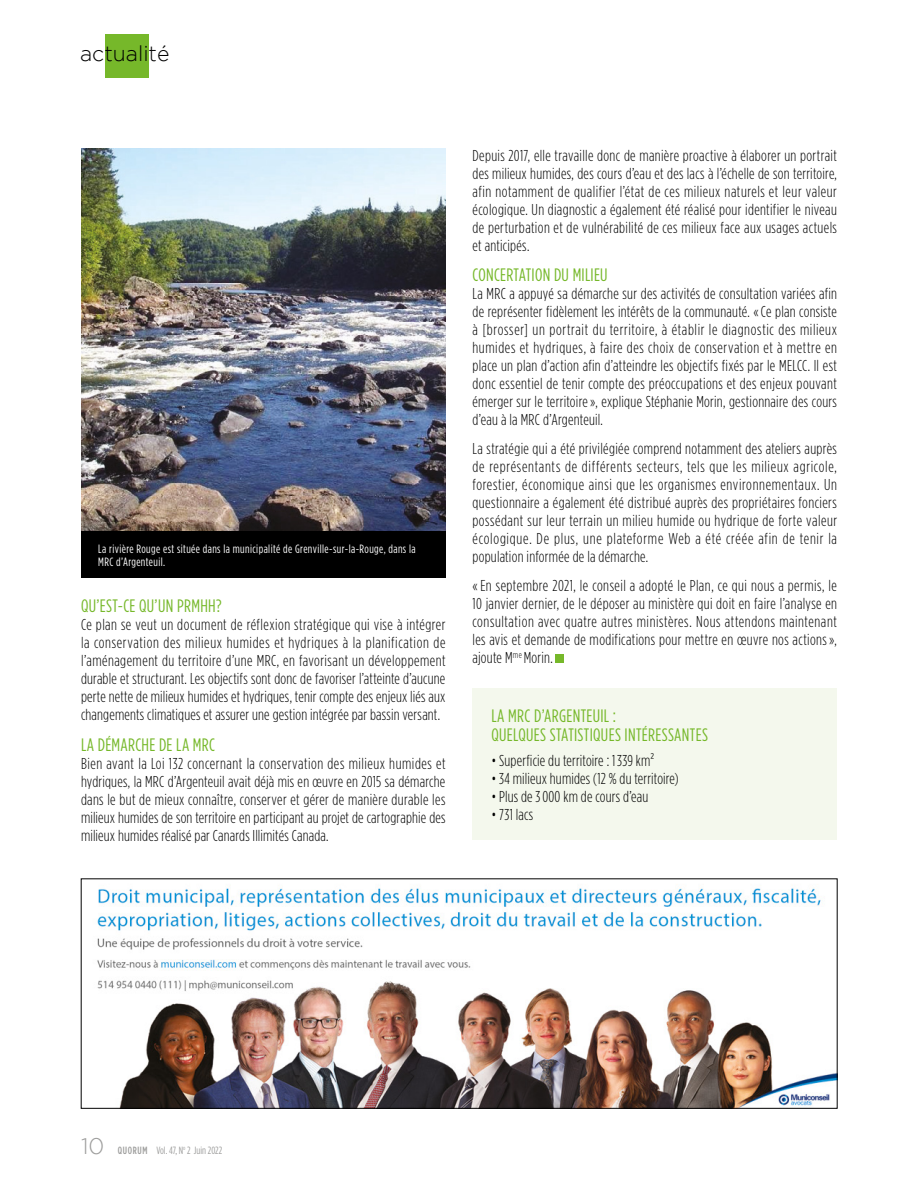
<style>
.page{position:relative;width:918px;height:1188px;background:#fff}
.page>*{position:absolute;margin:0;border:0;box-sizing:border-box;transform-origin:0 0}
.t1{font:300 22.5px "Gotham";color:#9d9d9c}
.t2{font:300 21.45px "Gotham";color:#000}
.SOUS-TITRE_-_vert_ac{font:18px/19.5px "Gotham Condensed";letter-spacing:.02em;color:#76b82a}
.COURANT_-_noir{font:300 15.75px/18px "Gotham Condensed";letter-spacing:.015em;color:#000;text-align:justify}
.BAS_VIGNETTE{font:12px/13.5px "Gotham Condensed";letter-spacing:.035em;color:#fff}
.t3{font:10.5px "Gotham Condensed";color:#9d9d9c}
.s1{font-weight:500}
</style>
<div class="page">
<div style="left:105px;top:35px;width:43px;height:43px;background:#76b82a"></div>
<img style="left:97px;top:885px;width:738px;height:222px">
<div style="left:81px;top:879px;width:756px;height:230px;border:1px solid #000"></div>
<div style="left:556px;top:655px;width:8px;height:8px;background:#76b82a"></div>
<div style="left:472px;top:688px;width:365px;height:152px;background:#f4f8ed"></div>
<img style="left:81px;top:148px;width:365px;height:383px">
<div style="left:81px;top:531px;width:365px;height:47px;background:#000"></div>
<h2 class="t2" style="left:80px;top:41px;width:91px">actualité</h2>
<p class="BAS_VIGNETTE" style="left:98px;top:542px;width:319px">La rivière Rouge est située dans la municipalité de Grenville-sur-la-Rouge, dans la<br>MRC d’Argenteuil.</p>
<p class="SOUS-TITRE_-_vert_ac" style="left:81px;top:596px;width:142px">QU’EST-CE QU’UN PRMHH?</p>
<p class="COURANT_-_noir" style="left:81px;top:616px;width:366px">Ce plan se veut un document de réflexion stratégique qui vise à intégrer la conservation des milieux humides et hydriques à la planification de l’aménagement du territoire d’une MRC, en favorisant un développement durable et structurant. Les objectifs sont donc de favoriser l’atteinte d’aucune perte nette de milieux humides et hydriques, tenir compte des enjeux liés aux changements climatiques et assurer une gestion intégrée par bassin versant.</p>
<p class="SOUS-TITRE_-_vert_ac" style="left:81px;top:735px;width:136px">LA DÉMARCHE DE LA MRC</p>
<p class="COURANT_-_noir" style="left:81px;top:754px;width:366px">Bien avant la Loi 132 concernant la conservation des milieux humides et hydriques, la MRC d’Argenteuil avait déjà mis en œuvre en 2015 sa démarche dans le but de mieux connaître, conserver et gérer de manière durable les milieux humides de son territoire en participant au projet de cartographie des milieux humides réalisé par Canards Illimités Canada.</p>
<p class="COURANT_-_noir" style="left:472px;top:146px;width:366px">Depuis 2017, elle travaille donc de manière proactive à élaborer un portrait des milieux humides, des cours d’eau et des lacs à l’échelle de son territoire, afin notamment de qualifier l’état de ces milieux naturels et leur valeur écologique. Un diagnostic a également été réalisé pour identifier le niveau de perturbation et de vulnérabilité de ces milieux face aux usages actuels et anticipés.</p>
<p class="SOUS-TITRE_-_vert_ac" style="left:472px;top:265px;width:137px">CONCERTATION DU MILIEU</p>
<p class="COURANT_-_noir" style="left:472px;top:285px;width:366px">La MRC a appuyé sa démarche sur des activités de consultation variées afin de représenter fidèlement les intérêts de la communauté. « Ce plan consiste à [brosser] un portrait du territoire, à établir le diagnostic des milieux humides et hydriques, à faire des choix de conservation et à mettre en place un plan d’action afin d’atteindre les objectifs fixés par le MELCC. Il est donc essentiel de tenir compte des préoccupations et des enjeux pouvant émerger sur le territoire », explique Stéphanie Morin, gestionnaire des cours d’eau à la MRC d’Argenteuil.</p>
<p class="COURANT_-_noir" style="left:472px;top:440px;width:366px">La stratégie qui a été privilégiée comprend notamment des ateliers auprès de représentants de différents secteurs, tels que les milieux agricole, forestier, économique ainsi que les organismes environnementaux. Un questionnaire a également été distribué auprès des propriétaires fonciers possédant sur leur terrain un milieu humide ou hydrique de forte valeur écologique. De plus, une plateforme Web a été créée afin de tenir la population informée de la démarche.</p>
<p class="COURANT_-_noir" style="left:472px;top:576px;width:366px">« En septembre 2021, le conseil a adopté le Plan, ce qui nous a permis, le 10 janvier dernier, de le déposer au ministère qui doit en faire l’analyse en consultation avec quatre autres ministères. Nous attendons maintenant les avis et demande de modifications pour mettre en œuvre nos actions », ajoute M<sup>me</sup> Morin.</p>
<p class="SOUS-TITRE_-_vert_ac" style="left:491px;top:706px;width:218px">LA MRC D’ARGENTEUIL :<br>QUELQUES STATISTIQUES INTÉRESSANTES</p>
<p class="COURANT_-_noir" style="left:491px;top:751px;width:165px">• Superficie du territoire : 1 339 km²</p>
<p class="COURANT_-_noir" style="left:491px;top:769px;width:189px">• 34 milieux humides (12 % du territoire)</p>
<p class="COURANT_-_noir" style="left:491px;top:787px;width:158px">• Plus de 3 000 km de cours d’eau</p>
<p class="COURANT_-_noir" style="left:491px;top:805px;width:43px">• 731 lacs</p>
<h1 class="t1" style="left:81px;top:1133px;width:25px">10</h1>
<p class="t3" style="left:118px;top:1144px;width:106px"><span class="s1">QUORUM</span> Vol. 47, N<sup>o</sup> 2 Juin 2022</p>
</div>
